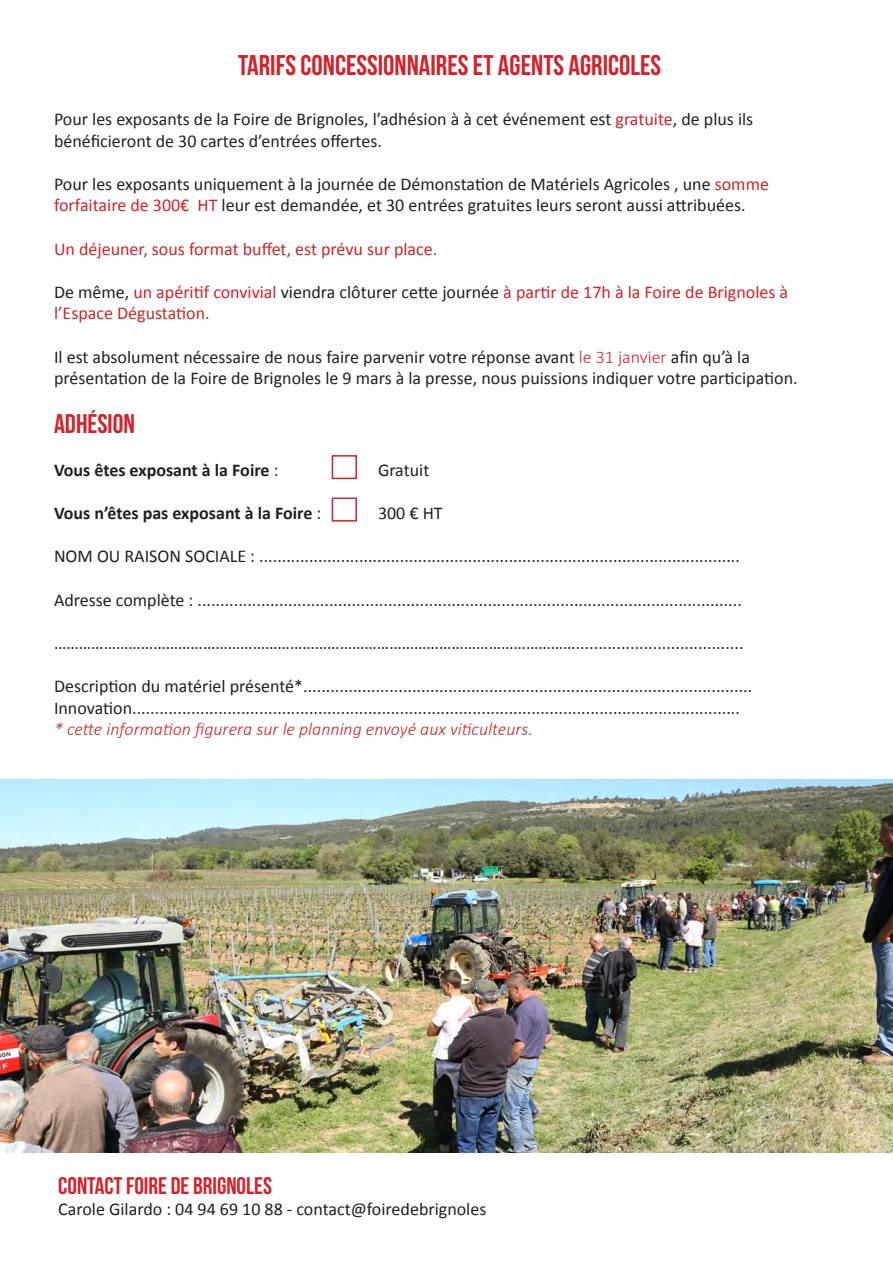
<style>
.page{position:relative;width:893px;height:1263px;background:#fff}
.page>*{position:absolute;margin:0;border:0;box-sizing:border-box;transform-origin:0 0}
.t1{font:28.5px "Bebas Neue";color:#d1232a}
.t2{font:27px "Bebas Neue";color:#d1232a}
.t3{font:24px "Bebas Neue";color:#d1232a}
.t4{font:18px/21.6px "Calibri";color:#231f20}
.t5{font:18px/21.6px "Calibri";color:#d1232a}
.t6{font:italic 300 18px "Calibri";color:#d1232a}
.t7{font:700 18px "Calibri";color:#231f20}
.s1{color:#d1232a}
.s2{color:#231f20}
.s3{font-weight:300;color:#d1232a}
.s4{font-weight:400}
</style>
<div class="page">
<img style="left:0;top:779px;width:893px;height:373px">
<div style="left:332px;top:455px;width:25px;height:24px;border:2px solid #d1232a"></div>
<div style="left:332px;top:497px;width:25px;height:25px;border:2px solid #d1232a"></div>
<p class="t1" style="left:238px;top:50px;width:425px">TARIFS CONCESSIONNAIRES ET AGENTS AGRICOLES</p>
<p class="t4" style="left:54px;top:107px;width:701px">Pour les exposants de la Foire de Brignoles, l’adhésion à à cet événement est <span class="s1">gratuite</span>, de plus ils bénéficieront de 30 cartes d’entrées offertes.</p>
<p class="t4" style="left:54px;top:172px;width:716px">Pour les exposants uniquement à la journée de Démonstation de Matériels Agricoles , une <span class="s1">somme forfaitaire de 300€ HT</span> leur est demandée, et 30 entrées gratuites leurs seront aussi attribuées.</p>
<p class="t5" style="left:54px;top:237px;width:385px">Un déjeuner, sous format buffet, est prévu sur place.</p>
<p class="t5" style="left:54px;top:280px;width:736px"><span class="s2">De même,</span> un apéritif convivial <span class="s2">viendra clôturer cette journée</span> à partir de 17h à la Foire de Brignoles à l’Espace Dégustation.</p>
<p class="t4" style="left:54px;top:345px;width:745px">Il est absolument nécessaire de nous faire parvenir votre réponse avant <span class="s3">le 31 janvier</span> afin qu’à la présentation de la Foire de Brignoles le 9 mars à la presse, nous puissions indiquer votre participation.</p>
<p class="t2" style="left:54px;top:409px;width:82px">ADHÉSION</p>
<p class="t7" style="left:54px;top:457px;width:226px">Vous êtes exposant à la Foire <span class="s4">:</span></p>
<p class="t4" style="left:378px;top:458px;width:53px">Gratuit</p>
<p class="t7" style="left:54px;top:500px;width:269px">Vous n’êtes pas exposant à la Foire <span class="s4">:</span></p>
<p class="t4" style="left:378px;top:501px;width:66px">300 € HT</p>
<p class="t4" style="left:54px;top:545px;width:687px">NOM OU RAISON SOCIALE : ..........................................................................................................</p>
<p class="t4" style="left:54px;top:588px;width:689px">Adresse complète : ........................................................................................................................</p>
<p class="t4" style="left:54px;top:631px;width:691px">……………………………………………………………………………………………………………….....................................</p>
<p class="t4" style="left:54px;top:674px;width:700px">Description du matériel présenté*...................................................................................................</p>
<p class="t4" style="left:54px;top:696px;width:687px">Innovation......................................................................................................................................</p>
<p class="t6" style="left:54px;top:718px;width:480px">* cette information figurera sur le planning envoyé aux viticulteurs.</p>
<p class="t3" style="left:58px;top:1172px;width:215px">CONTACT FOIRE DE BRIGNOLES</p>
<p class="t4" style="left:58px;top:1197px;width:430px">Carole Gilardo : 04 94 69 10 88 - contact@foiredebrignoles</p>
</div>
